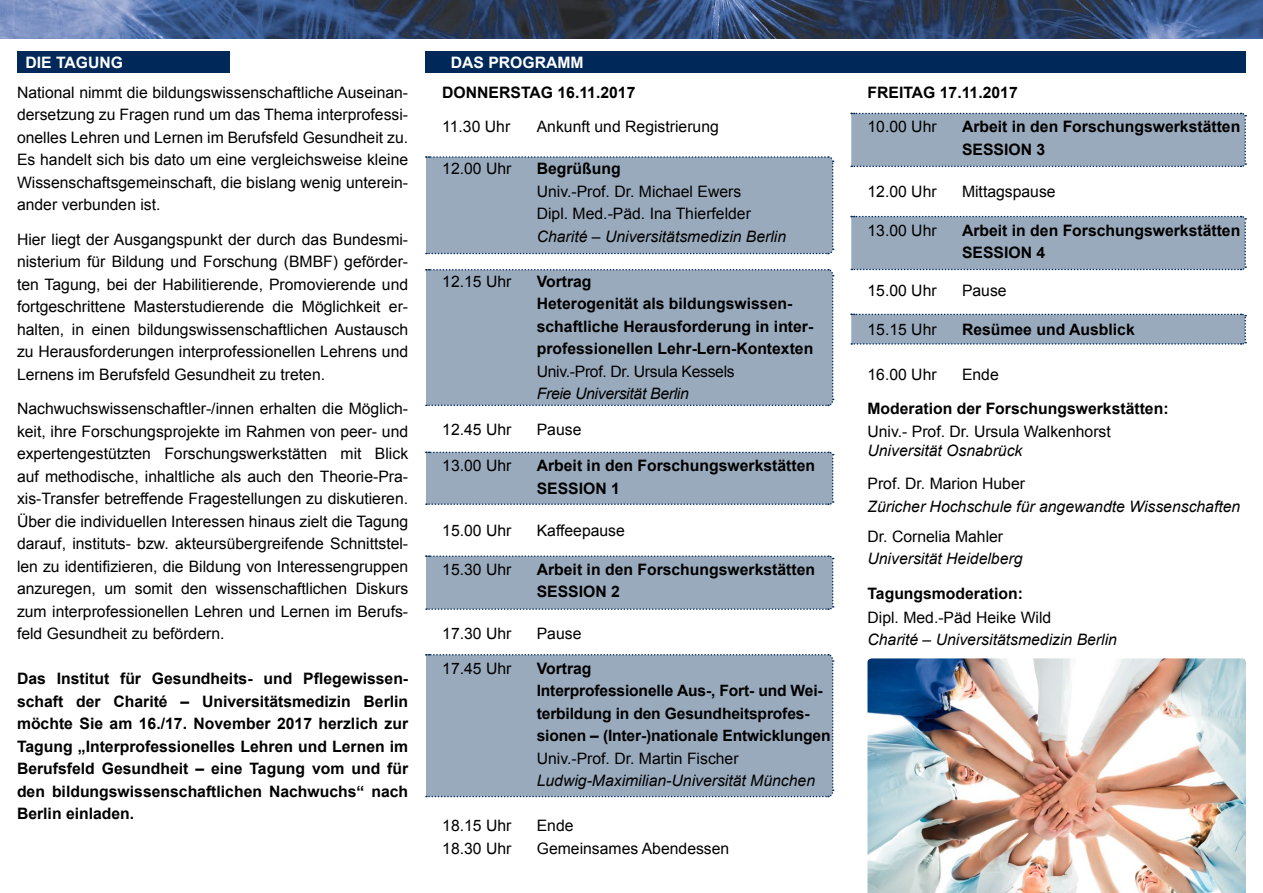
<style>
.page{position:relative;width:1263px;height:893px;background:#fff}
.page>*{position:absolute;margin:0;border:0;box-sizing:border-box;transform-origin:0 0}
.t1{font:15.75px/22.5px "Arial";color:#000;text-align:justify}
.t2{font:700 15.75px/22.5px "Arial";color:#000;text-align:justify}
.t3{font:italic 15.75px/22.5px "Arial";color:#000}
.t4{font:15.75px "Arial";letter-spacing:-.02em;color:#000}
.t5{font:italic 15.75px "Arial";letter-spacing:-.02em;color:#000}
.t6{font:700 15.75px "Arial";color:#fff}
.t7{font:700 15.6px "Arial";letter-spacing:-.01em;color:#000}
.s1{font-style:normal}
</style>
<div class="page">
<img style="left:867px;top:658px;width:379px;height:235px">
<img style="left:0;top:0;width:1263px;height:38px">
<div style="left:425px;top:52px;width:821px;height:21px;background:#002959"></div>
<div style="left:17px;top:52px;width:213px;height:21px;background:#002959"></div>
<div style="left:426px;top:156px;width:408px;height:99px;background:#9aaabd"></div>
<div style="left:426px;top:269px;width:408px;height:137px;background:#9aaabd"></div>
<div style="left:426px;top:451px;width:408px;height:54px;background:#9aaabd"></div>
<div style="left:426px;top:555px;width:408px;height:55px;background:#9aaabd"></div>
<div style="left:426px;top:654px;width:408px;height:144px;background:#9aaabd"></div>
<svg style="left:851px;top:112px;width:396px;height:56px;background:#9babbe"></svg>
<svg style="left:851px;top:215px;width:396px;height:56px;background:#9babbe"></svg>
<svg style="left:851px;top:313px;width:395px;height:32px;background:#9aaabd"></svg>
<p class="t6" style="left:26px;top:52px;width:99px">DIE TAGUNG</p>
<p class="t6" style="left:451px;top:52px;width:134px">DAS PROGRAMM</p>
<p class="t1" style="left:17px;top:81px;width:393px">National nimmt die bildungswissenschaftliche Auseinan&shy;dersetzung zu Fragen rund um das Thema interprofessi&shy;onelles Lehren und Lernen im Berufsfeld Gesundheit zu.<br>Es handelt sich bis dato um eine vergleichsweise kleine Wissenschaftsgemeinschaft, die bislang wenig unterein&shy;ander verbunden ist.</p>
<p class="t1" style="left:17px;top:228px;width:393px">Hier liegt der Ausgangspunkt der durch das Bundesmi&shy;nisterium für Bildung und Forschung (BMBF) geförder&shy;ten Tagung, bei der Habilitierende, Promovierende und fortgeschrittene Masterstudierende die Möglichkeit er&shy;halten, in einen bildungswissenschaftlichen Austausch zu Herausforderungen interprofessionellen Lehrens und Lernens im Berufsfeld Gesundheit zu treten.</p>
<p class="t1" style="left:17px;top:397px;width:393px">Nachwuchswissenschaftler-/innen erhalten die Möglich&shy;keit, ihre Forschungsprojekte im Rahmen von peer- und expertengestützten Forschungswerkstätten mit Blick auf methodische, inhaltliche als auch den Theorie-Pra&shy;xis-Transfer betreffende Fragestellungen zu diskutieren.<br>Über die individuellen Interessen hinaus zielt die Tagung darauf, instituts- bzw. akteursübergreifende Schnittstel&shy;len zu identifizieren, die Bildung von Interessengruppen anzuregen, um somit den wissenschaftlichen Diskurs zum interprofessionellen Lehren und Lernen im Berufs&shy;feld Gesundheit zu befördern.</p>
<p class="t2" style="left:17px;top:668px;width:393px">Das Institut für Gesundheits- und Pflegewissen&shy;schaft der Charité – Universitätsmedizin Berlin möchte Sie am 16./17. November 2017 herzlich zur Tagung „Interprofessionelles Lehren und Lernen im Berufsfeld Gesundheit – eine Tagung vom und für den bildungswissenschaftlichen Nachwuchs“ nach Berlin einladen.</p>
<p class="t2" style="left:442px;top:82px;width:195px">DONNERSTAG 16.11.2017</p>
<p class="t1" style="left:442px;top:116px;width:69px">11.30 Uhr</p>
<p class="t1" style="left:537px;top:116px;width:184px">Ankunft und Registrierung</p>
<p class="t1" style="left:442px;top:158px;width:71px">12.00 Uhr</p>
<p class="t2" style="left:537px;top:158px;width:85px">Begrüßung</p>
<p class="t1" style="left:537px;top:180px;width:206px">Univ.-Prof. Dr. Michael Ewers</p>
<p class="t1" style="left:537px;top:203px;width:216px">Dipl. Med.-Päd. Ina Thierfelder</p>
<p class="t3" style="left:537px;top:225px;width:251px">Charité – Universitätsmedizin Berlin</p>
<p class="t1" style="left:442px;top:270px;width:71px">12.15 Uhr</p>
<p class="t2" style="left:537px;top:271px;width:56px">Vortrag</p>
<p class="t2" style="left:537px;top:293px;width:278px">Heterogenität als bildungswissen&shy;schaftliche Herausforderung in inter-</p>
<p class="t2" style="left:537px;top:338px;width:278px">professionellen Lehr-Lern-Kontexten</p>
<p class="t4" style="left:537px;top:361px;width:199px">Univ.-Prof. Dr. Ursula Kessels</p>
<p class="t5" style="left:537px;top:384px;width:154px">Freie Universität Berlin</p>
<p class="t1" style="left:442px;top:419px;width:71px">12.45 Uhr</p>
<p class="t1" style="left:537px;top:419px;width:46px">Pause</p>
<p class="t1" style="left:442px;top:455px;width:71px">13.00 Uhr</p>
<p class="t2" style="left:537px;top:455px;width:280px">Arbeit in den Forschungswerkstätten</p>
<p class="t2" style="left:537px;top:478px;width:85px">SESSION 1</p>
<p class="t1" style="left:442px;top:519px;width:71px">15.00 Uhr</p>
<p class="t1" style="left:537px;top:519px;width:90px">Kaffeepause</p>
<p class="t1" style="left:442px;top:558px;width:71px">15.30 Uhr</p>
<p class="t2" style="left:537px;top:559px;width:280px">Arbeit in den Forschungswerkstätten</p>
<p class="t2" style="left:537px;top:581px;width:85px">SESSION 2</p>
<p class="t1" style="left:442px;top:623px;width:71px">17.30 Uhr</p>
<p class="t1" style="left:537px;top:623px;width:46px">Pause</p>
<p class="t1" style="left:442px;top:657px;width:71px">17.45 Uhr</p>
<p class="t2" style="left:537px;top:658px;width:56px">Vortrag</p>
<p class="t7" style="left:537px;top:681px;width:288px">Interprofessionelle Aus-, Fort- und Wei-</p>
<p class="t7" style="left:537px;top:703px;width:274px">terbildung in den Gesundheitsprofes-</p>
<p class="t7" style="left:537px;top:726px;width:295px">sionen – (Inter-)nationale Entwicklungen</p>
<p class="t1" style="left:537px;top:747px;width:203px">Univ.-Prof. Dr. Martin Fischer</p>
<p class="t3" style="left:537px;top:770px;width:280px">Ludwig-Maximilian-Universität München</p>
<p class="t1" style="left:442px;top:815px;width:71px">18.15 Uhr</p>
<p class="t1" style="left:537px;top:815px;width:38px">Ende</p>
<p class="t1" style="left:442px;top:837px;width:71px">18.30 Uhr</p>
<p class="t1" style="left:537px;top:837px;width:194px">Gemeinsames Abendessen</p>
<p class="t2" style="left:867px;top:81px;width:152px">FREITAG 17.11.2017</p>
<p class="t1" style="left:867px;top:115px;width:71px">10.00 Uhr</p>
<p class="t2" style="left:962px;top:116px;width:280px">Arbeit in den Forschungswerkstätten</p>
<p class="t2" style="left:962px;top:138px;width:85px">SESSION 3</p>
<p class="t1" style="left:867px;top:180px;width:71px">12.00 Uhr</p>
<p class="t1" style="left:962px;top:180px;width:95px">Mittagspause</p>
<p class="t1" style="left:867px;top:219px;width:71px">13.00 Uhr</p>
<p class="t2" style="left:962px;top:219px;width:280px">Arbeit in den Forschungswerkstätten</p>
<p class="t2" style="left:962px;top:242px;width:85px">SESSION 4</p>
<p class="t1" style="left:867px;top:279px;width:71px">15.00 Uhr</p>
<p class="t1" style="left:962px;top:279px;width:46px">Pause</p>
<p class="t1" style="left:867px;top:318px;width:71px">15.15 Uhr</p>
<p class="t2" style="left:962px;top:318px;width:174px">Resümee und Ausblick</p>
<p class="t1" style="left:867px;top:363px;width:71px">16.00 Uhr</p>
<p class="t1" style="left:962px;top:363px;width:38px">Ende</p>
<p class="t2" style="left:867px;top:398px;width:303px">Moderation der Forschungswerkstätten:</p>
<p class="t1" style="left:867px;top:420px;width:245px">Univ.- Prof. Dr. Ursula Walkenhorst</p>
<p class="t3" style="left:867px;top:440px;width:156px">Universität Osnabrück</p>
<p class="t3" style="left:867px;top:473px;width:374px"><span class="s1">Prof. Dr. Marion Huber<br></span>Züricher Hochschule für angewandte Wissenschaften</p>
<p class="t1" style="left:867px;top:525px;width:137px">Dr. Cornelia Mahler</p>
<p class="t3" style="left:867px;top:548px;width:156px">Universität Heidelberg</p>
<p class="t2" style="left:867px;top:582px;width:157px">Tagungsmoderation:</p>
<p class="t1" style="left:867px;top:606px;width:185px">Dipl. Med.-Päd Heike Wild</p>
<p class="t3" style="left:867px;top:629px;width:251px">Charité – Universitätsmedizin Berlin</p>
</div>
